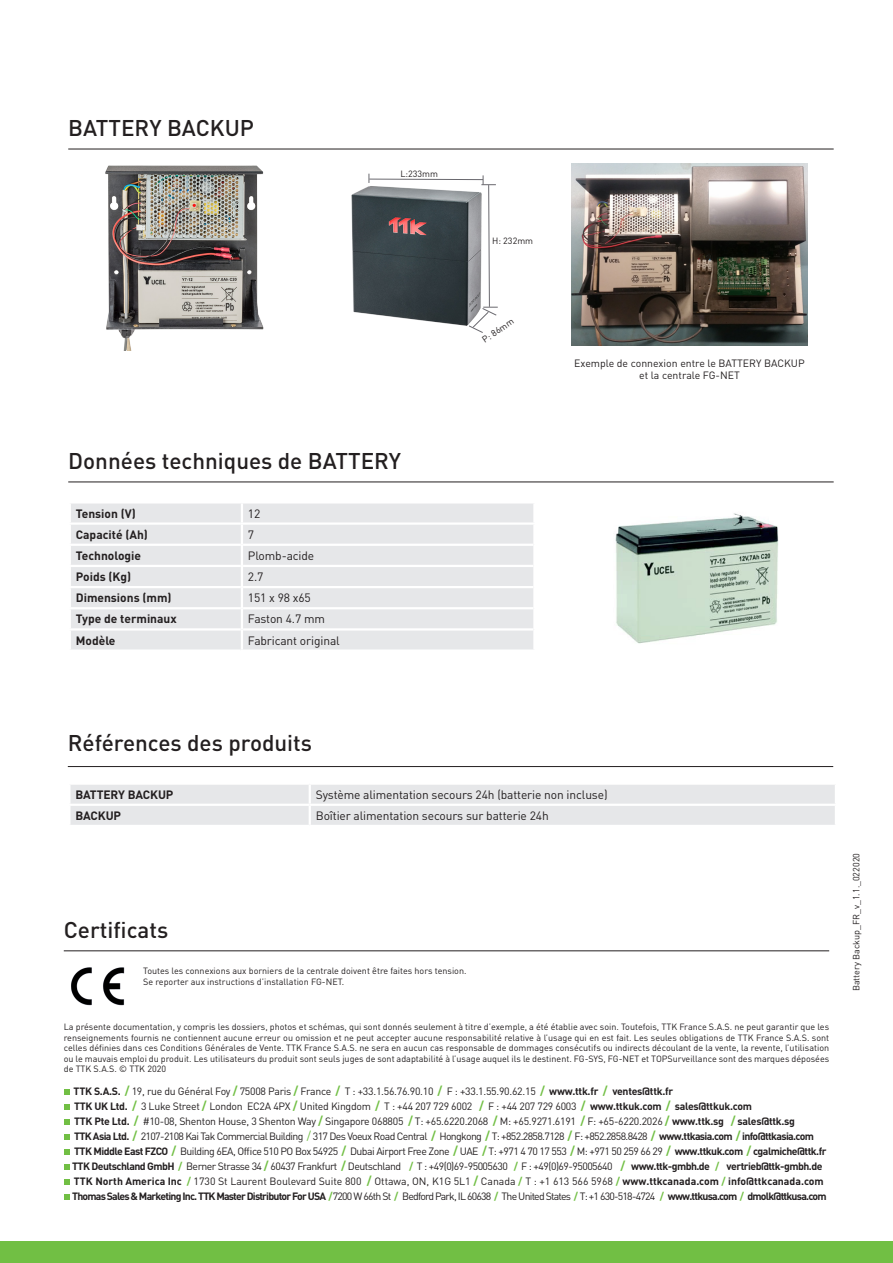
<style>
.page{position:relative;width:893px;height:1263px;background:#fff}
.page>*{position:absolute;margin:0;border:0;box-sizing:border-box;transform-origin:0 0}
.t1{font:500 22.5px "DINOT";color:#231f20}
.t2{font:12px "DINOT";letter-spacing:-.01em;color:#231f20}
.t3{font:700 12px "DINOT";color:#231f20}
.t4{font:10.5px "DINOT";letter-spacing:-.025em;color:#231f20}
.t5{font:10.5px "DINOT";letter-spacing:-.05em;color:#231f20}
.t6{font:10.5px/12.6px "DINOT";color:#231f20;text-align:center}
.t7{font:700 10.5px "DINOT";letter-spacing:-.075em;color:#231f20}
.t8{font:10.5px "DINOT";letter-spacing:-.06em;color:#231f20}
.t9{font:9px/10.5px "DINOT";color:#231f20;text-align:justify}
.s1{font-weight:700}
.s2{font-weight:700;font-size:12px;color:#71bf44}
.s3{font-size:12px;color:#71bf44}
.s4{font-weight:700;color:#71bf44}
.s5{color:#71bf44}
.s6{font-weight:400}
</style>
<div class="page">
<img style="left:351px;top:186px;width:18px;height:128px">
<div style="left:0;top:1242px;width:893px;height:21px;background:#71bf44"></div>
<hr style="left:68px;top:149px;width:766px;height:1px;background:#231f20">
<hr style="left:64px;top:950px;width:765px;height:1px;background:#231f20">
<hr style="left:68px;top:766px;width:765px;height:1px;background:#231f20">
<div style="left:70px;top:785px;width:765px;height:40px;background:#e6e7e9"></div>
<img style="left:71px;top:967px;width:54px;height:39px">
<img style="left:105px;top:165px;width:159px;height:185px">
<img style="left:571px;top:163px;width:237px;height:182px">
<hr style="left:68px;top:482px;width:766px;height:1px;background:#231f20">
<div style="left:71px;top:503px;width:462px;height:146px;background:#e6e7e9"></div>
<svg style="left:241px;top:503px;width:2px;height:19px"></svg>
<hr style="left:69px;top:522px;width:172px;height:3px;background:#fff">
<hr style="left:69px;top:544px;width:172px;height:2px;background:#fff">
<hr style="left:243px;top:544px;width:290px;height:2px;background:#fff">
<hr style="left:69px;top:565px;width:172px;height:2px;background:#fff">
<hr style="left:243px;top:565px;width:290px;height:2px;background:#fff">
<hr style="left:69px;top:586px;width:172px;height:2px;background:#fff">
<hr style="left:243px;top:586px;width:290px;height:2px;background:#fff">
<hr style="left:69px;top:607px;width:172px;height:2px;background:#fff">
<hr style="left:243px;top:607px;width:290px;height:2px;background:#fff">
<hr style="left:69px;top:628px;width:172px;height:2px;background:#fff">
<hr style="left:243px;top:628px;width:290px;height:2px;background:#fff">
<hr style="left:241px;top:522px;width:295px;height:3px;background:#fff">
<hr style="left:241px;top:525px;width:2px;height:20px;background:#fff">
<hr style="left:241px;top:545px;width:2px;height:21px;background:#fff">
<hr style="left:241px;top:566px;width:2px;height:21px;background:#fff">
<hr style="left:241px;top:587px;width:2px;height:21px;background:#fff">
<hr style="left:241px;top:608px;width:2px;height:21px;background:#fff">
<hr style="left:241px;top:629px;width:2px;height:20px;background:#fff">
<img style="left:615px;top:513px;width:164px;height:131px">
<svg style="left:369px;top:174px;width:129px;height:159px"></svg>
<svg style="left:64px;top:1089px;width:5px;height:5px"></svg>
<svg style="left:64px;top:1104px;width:5px;height:5px"></svg>
<svg style="left:64px;top:1119px;width:5px;height:5px"></svg>
<svg style="left:64px;top:1134px;width:5px;height:5px"></svg>
<svg style="left:64px;top:1149px;width:5px;height:5px"></svg>
<svg style="left:64px;top:1164px;width:5px;height:5px"></svg>
<svg style="left:64px;top:1179px;width:5px;height:5px"></svg>
<svg style="left:64px;top:1194px;width:5px;height:5px"></svg>
<p class="t1" style="left:68px;top:113px;width:187px">BATTERY BACKUP</p>
<p class="t9" style="left:400px;top:168px;width:39px">L:233mm</p>
<p class="t1" style="left:68px;top:446px;width:334px">Données techniques de BATTERY</p>
<p class="t3" style="left:76px;top:505px;width:62px">Tension (V)</p>
<p class="t2" style="left:248px;top:505px;width:14px">12</p>
<p class="t3" style="left:76px;top:526px;width:74px">Capacité (Ah)</p>
<p class="t2" style="left:248px;top:526px;width:8px">7</p>
<p class="t3" style="left:76px;top:547px;width:67px">Technologie</p>
<p class="t2" style="left:248px;top:547px;width:68px">Plomb-acide</p>
<p class="t3" style="left:76px;top:569px;width:57px">Poids (Kg)</p>
<p class="t2" style="left:248px;top:569px;width:17px">2.7</p>
<p class="t3" style="left:76px;top:590px;width:97px">Dimensions (mm)</p>
<p class="t2" style="left:248px;top:590px;width:64px">151 x 98 x65</p>
<p class="t3" style="left:76px;top:611px;width:103px">Type de terminaux</p>
<p class="t2" style="left:248px;top:611px;width:79px">Faston 4.7 mm</p>
<p class="t3" style="left:76px;top:632px;width:41px">Modèle</p>
<p class="t2" style="left:248px;top:632px;width:93px">Fabricant original</p>
<p class="t9" style="left:492px;top:235px;width:43px">H: 232mm</p>
<p class="t9" style="left:480px;top:335px;width:37px;rotate:-34deg">P: 86mm</p>
<p class="t6" style="left:574px;top:356px;width:232px">Exemple de connexion entre le BATTERY BACKUP et la centrale FG-NET</p>
<p class="t1" style="left:68px;top:727px;width:246px">Références des produits</p>
<p class="t3" style="left:75px;top:786px;width:100px">BATTERY BACKUP</p>
<p class="t2" style="left:316px;top:786px;width:293px">Système alimentation secours 24h (batterie non incluse)</p>
<p class="t3" style="left:75px;top:807px;width:47px">BACKUP</p>
<p class="t2" style="left:316px;top:807px;width:234px">Boîtier alimentation secours sur batterie 24h</p>
<p class="t1" style="left:64px;top:915px;width:106px">Certificats</p>
<p class="t9" style="left:143px;top:965px;width:325px">Toutes les connexions aux borniers de la centrale doivent être faites hors tension.</p>
<p class="t9" style="left:143px;top:976px;width:203px">Se reporter aux instructions d’installation FG-NET.</p>
<p class="t9" style="left:64px;top:1021px;width:767px">La présente documentation, y compris les dossiers, photos et schémas, qui sont donnés seulement à titre d’exemple, a été établie avec soin. Toutefois, TTK France S.A.S. ne peut garantir que les renseignements fournis ne contiennent aucune erreur ou omission et ne peut accepter aucune responsabilité relative à l’usage qui en est fait. Les seules obligations de TTK France S.A.S. sont celles définies dans ces Conditions Générales de Vente. TTK France S.A.S. ne sera en aucun cas responsable de dommages consécutifs ou indirects découlant de la vente, la revente, l’utilisation ou le mauvais emploi du produit. Les utilisateurs du produit sont seuls juges de sont adaptabilité à l’usage auquel ils le destinent. FG-SYS, FG-NET et TOPSurveillance sont des marques déposées de TTK S.A.S. © TTK 2020</p>
<p class="t4" style="left:74px;top:1084px;width:601px"><span class="s1">TTK S.A.S.</span> <span class="s2">/</span> 19, rue du Général Foy <span class="s2">/</span> 75008 Paris <span class="s2">/</span> France <span class="s2">/</span> T : +33.1.56.76.90.10 <span class="s2">/</span> F : +33.1.55.90.62.15 <span class="s2">/</span> <span class="s1">www.ttk.fr</span> <span class="s2">/</span> <span class="s1">ventes@ttk.fr</span></p>
<p class="t4" style="left:74px;top:1099px;width:679px"><span class="s1">TTK UK Ltd.</span> <span class="s2">/</span> 3 Luke Street <span class="s2">/</span> London EC2A 4PX <span class="s2">/</span> United Kingdom <span class="s2">/</span> T : +44 207 729 6002 <span class="s2">/</span> F : +44 207 729 6003 <span class="s2">/</span> <span class="s1">www.ttkuk.com</span> <span class="s2">/</span> <span class="s1">sales@ttkuk.com</span></p>
<p class="t4" style="left:74px;top:1114px;width:722px"><span class="s1">TTK Pte Ltd.</span> <span class="s2">/</span> #10-08, Shenton House, 3 Shenton Way <span class="s2">/</span> Singapore 068805 <span class="s2">/</span> T: +65.6220.2068 <span class="s2">/</span> M: +65.9271.6191 <span class="s2">/</span> F: +65-6220.2026 <span class="s2">/</span> <span class="s1">www.ttk.sg</span> <span class="s2">/</span> <span class="s1">sales@ttk.sg</span></p>
<p class="t8" style="left:74px;top:1129px;width:741px"><span class="s1">TTK Asia Ltd.</span> <span class="s2">/</span> 2107-2108 Kai Tak Commercial Building <span class="s3">/</span> 317 Des Voeux Road Central <span class="s2">/</span> Hongkong <span class="s2">/</span> T: +852.2858.7128 <span class="s2">/</span> F: +852.2858.8428 <span class="s2">/</span> <span class="s1">www.ttkasia.com</span> <span class="s2">/</span> <span class="s1">info@ttkasia.com</span></p>
<p class="t5" style="left:74px;top:1144px;width:754px"><span class="s1">TTK Middle East FZCO</span> <span class="s2">/</span> Building 6EA, Office 510 PO Box 54925 <span class="s2">/</span> Dubai Airport Free Zone <span class="s2">/</span> UAE <span class="s2">/</span> T: +971 4 70 17 553 <span class="s2">/</span> M: +971 50 259 66 29 <span class="s2">/</span> <span class="s1">www.ttkuk.com</span> <span class="s2">/</span> <span class="s1">cgalmiche@ttk.fr</span></p>
<p class="t5" style="left:72px;top:1159px;width:752px"><span class="s1">TTK Deutschland GmbH</span> <span class="s4">/</span> Berner Strasse 34 <span class="s2">/</span> 60437 Frankfurt <span class="s2">/</span> Deutschland <span class="s4">/</span> T : +49(0)69-95005630 <span class="s4">/</span> F : +49(0)69-95005640 <span class="s2">/</span> <span class="s1">www.ttk-gmbh.de</span> <span class="s4">/</span> <span class="s1">vertrieb@ttk-gmbh.de</span></p>
<p class="t6" style="left:74px;top:1174px;width:751px"><span class="s1">TTK North America Inc</span> <span class="s4">/</span> 1730 St Laurent Boulevard Suite 800 <span class="s2">/</span> Ottawa, ON, K1G 5L1 <span class="s2">/</span> Canada <span class="s4">/</span> T : +1 613 566 5968 <span class="s4">/</span> <span class="s1">www.ttkcanada.com</span> <span class="s4">/</span> <span class="s1">info@ttkcanada.com</span></p>
<p class="t7" style="left:72px;top:1189px;width:756px">Thomas Sales &amp; Marketing Inc. TTK Master Distributor For USA <span class="s5">/</span><span class="s6">7200 W 66th St</span> <span class="s5">/</span> <span class="s6">Bedford Park, IL 60638</span> <span class="s5">/</span> <span class="s6">The United States</span> <span class="s5">/</span> <span class="s6">T: +1 630-518-4724</span> <span class="s5">/</span> www.ttkusa.com <span class="s5">/</span> dmolk@ttkusa.com</p>
<p class="t9" style="left:851px;top:991px;width:140px;rotate:-90deg">Battery Backup_FR_v_1.1._022020</p>
</div>
